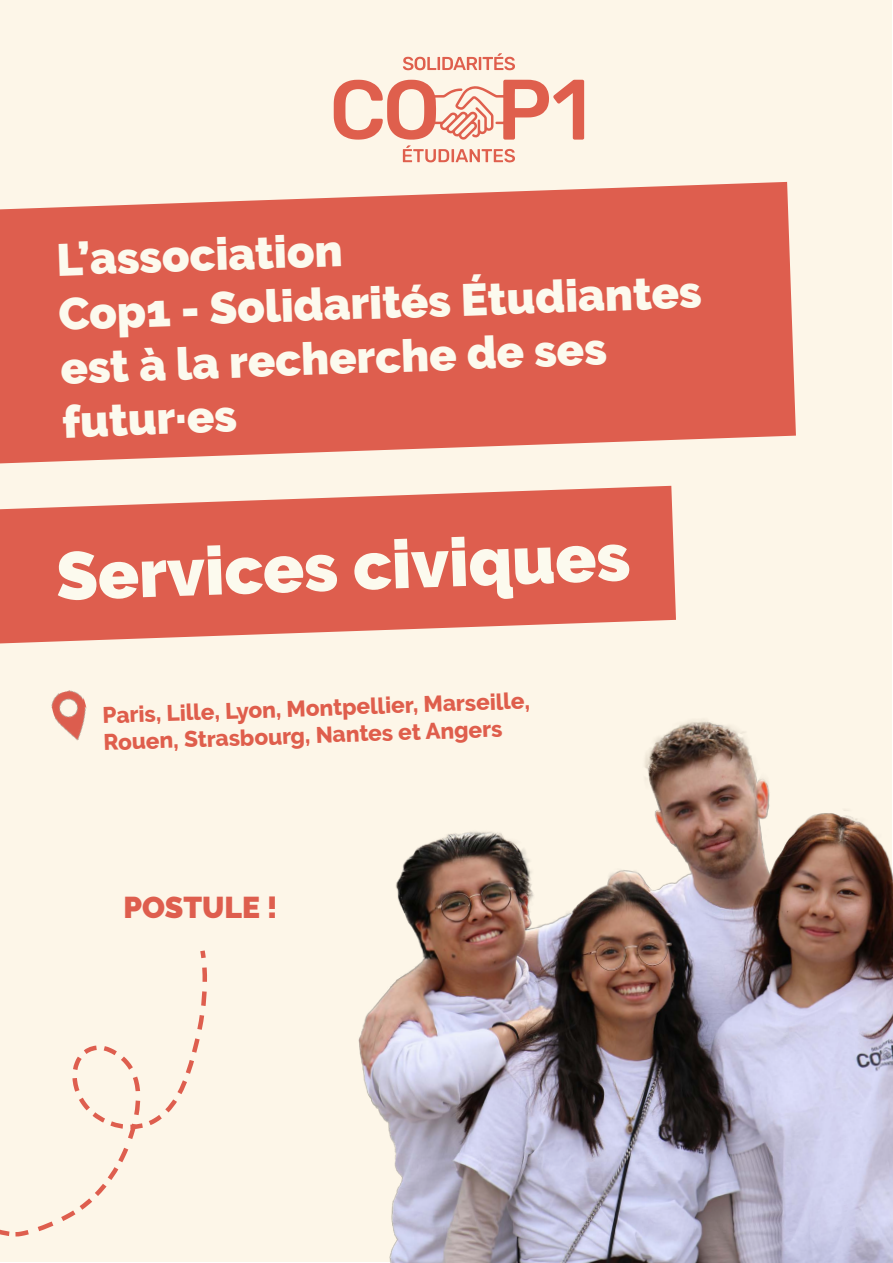
<style>
.page{position:relative;width:893px;height:1263px;background:#fff}
.page>*{position:absolute;margin:0;border:0;box-sizing:border-box;transform-origin:0 0}
.t1{font:900 67.5px "Raleway";color:#fcfaee}
.t2{font:900 45px/54px "Raleway";color:#fcfaee}
.t3{font:900 30px "Raleway";color:#de5e4e}
.t4{font:800 22.5px/27px "Raleway";color:#df5e4c}
</style>
<div class="page">
<div style="left:1px;top:0;width:891px;height:1261px;background:#fdf6e8"></div>
<svg style="left:0;top:182px;width:796px;height:281px;background:#e16d5d"></svg>
<svg style="left:0;top:486px;width:676px;height:157px;background:#e27464"></svg>
<svg style="left:334px;top:80px;width:250px;height:83px"></svg>
<svg style="left:403px;top:53px;width:112px;height:17px"></svg>
<img style="left:341px;top:720px;width:552px;height:543px">
<svg style="left:0;top:946px;width:207px;height:293px"></svg>
<img style="left:51px;top:690px;width:36px;height:51px">
<h2 class="t2" style="left:56px;top:233px;width:645px;rotate:-2deg">L’association<br>Cop1 - Solidarités Étudiantes est à la recherche de ses futur·es</h2>
<h1 class="t1" style="left:55px;top:537px;width:576px;rotate:-2deg">Services civiques</h1>
<p class="t4" style="left:102px;top:702px;width:429px;rotate:-2deg">Paris, Lille, Lyon, Montpellier, Marseille,<br>Rouen, Strasbourg, Nantes et Angers</p>
<h3 class="t3" style="left:124px;top:890px;width:156px">POSTULE !</h3>
</div>
